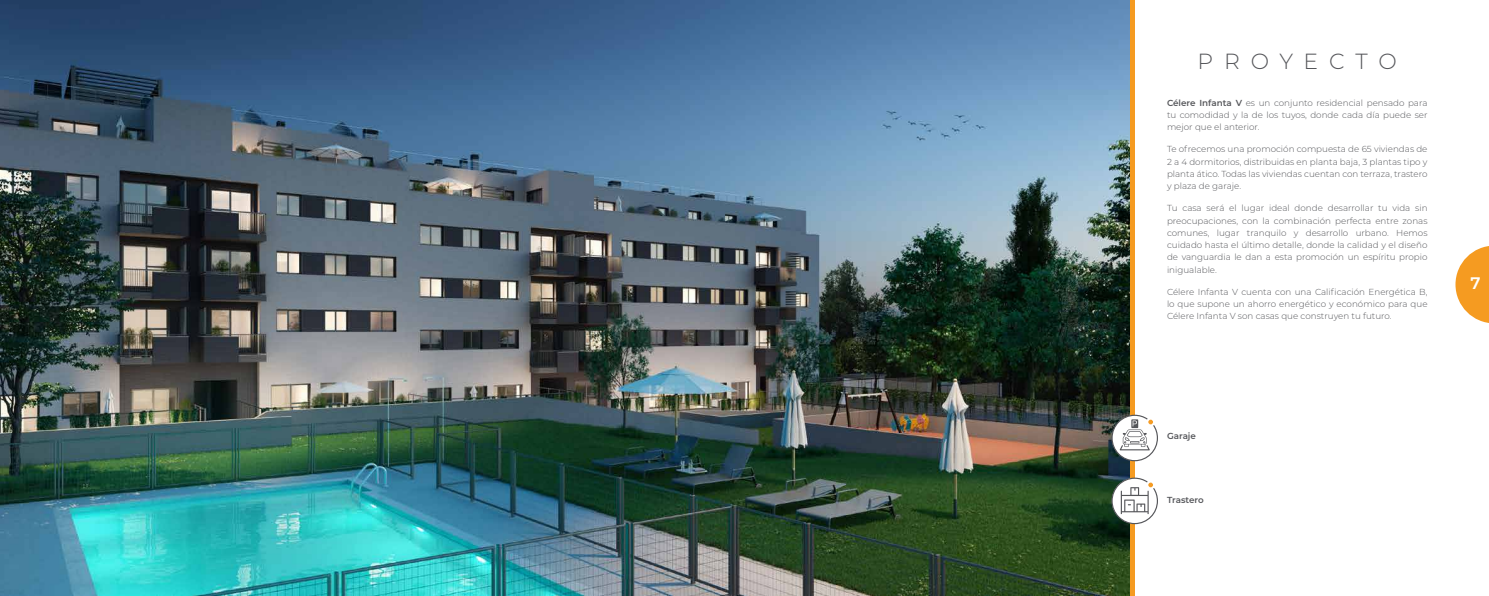
<style>
.page{position:relative;width:1489px;height:596px;background:#fff}
.page>*{position:absolute;margin:0;border:0;box-sizing:border-box;transform-origin:0 0}
.t1{font:300 21.88px "Montserrat";letter-spacing:.49em;color:#55565a}
.t2{font:500 16.62px "Montserrat";color:#fff}
.t3{font:300 8.75px/12.2px "Montserrat";color:#56575b;text-align:justify}
.t4{font:600 8.75px "Montserrat";color:#56575b}
.s1{font-weight:600}
</style>
<div class="page">
<svg style="left:1455px;top:246px;width:33px;height:77px"></svg>
<img style="left:0;top:0;width:1129px;height:595px">
<div style="left:1129px;top:0;width:5px;height:595px;background:#f59b21"></div>
<svg style="left:1111px;top:414px;width:46px;height:47px"></svg>
<svg style="left:1111px;top:477px;width:46px;height:47px"></svg>
<h1 class="t1" style="left:1197px;top:47px;width:201px">PROYECTO</h1>
<p class="t3" style="left:1166px;top:96px;width:262px"><span class="s1">Célere Infanta V</span> es un conjunto residencial pensado para tu comodidad y la de los tuyos, donde cada día puede ser mejor que el anterior.</p>
<p class="t3" style="left:1166px;top:143px;width:262px">Te ofrecemos una promoción compuesta de 65 viviendas de 2 a 4 dormitorios, distribuidas en planta baja, 3 plantas tipo y planta ático. Todas las viviendas cuentan con terraza, trastero y plaza de garaje.</p>
<p class="t3" style="left:1166px;top:201px;width:262px">Tu casa será el lugar ideal donde desarrollar tu vida sin preocupaciones, con la combinación perfecta entre zonas comunes, lugar tranquilo y desarrollo urbano. Hemos cuidado hasta el último detalle, donde la calidad y el diseño de vanguardia le dan a esta promoción un espíritu propio inigualable.</p>
<p class="t3" style="left:1166px;top:285px;width:262px">Célere Infanta V cuenta con una Calificación Energética B, lo que supone un ahorro energético y económico para que Célere Infanta V son casas que construyen tu futuro.</p>
<h2 class="t2" style="left:1470px;top:270px;width:11px">7</h2>
<p class="t4" style="left:1166px;top:429px;width:31px">Garaje</p>
<p class="t4" style="left:1166px;top:493px;width:38px">Trastero</p>
</div>
